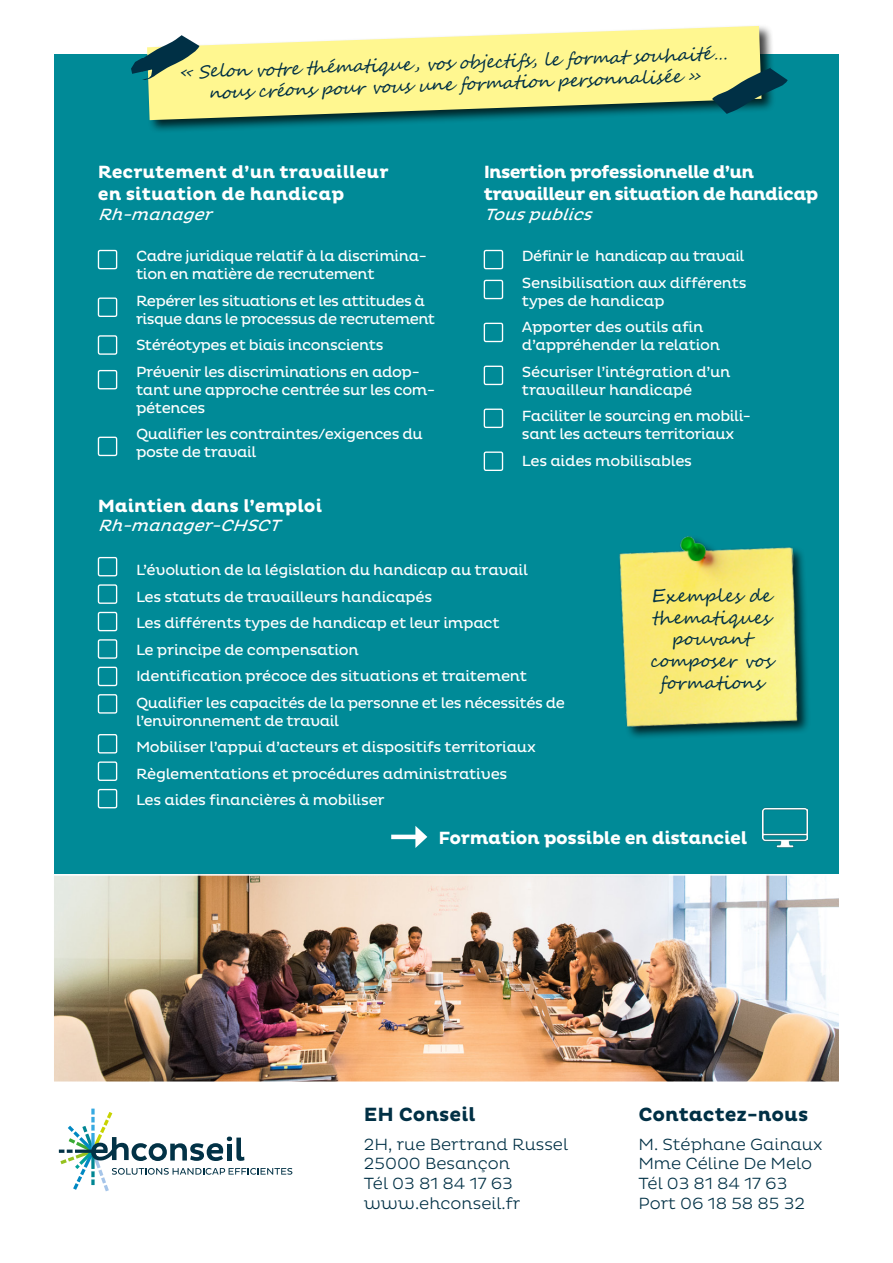
<style>
.page{position:relative;width:893px;height:1263px;background:#fff}
.page>*{position:absolute;margin:0;border:0;box-sizing:border-box;transform-origin:0 0}
.t1{font:700 19.5px "Pluto";color:#003045}
.t2{font:18px/21.6px "Segoe Script";color:#003045;text-align:center}
.t3{font:700 18px/21.6px "Pluto";color:#fff}
.t4{font:700 18px/21.6px "Pluto";letter-spacing:-.04em;color:#fff}
.t5{font:700 18px "Pluto";letter-spacing:-.02em;color:#fff}
.t6{font:300 16.5px "Pluto";color:#003045}
.t7{font:italic 16.5px "Pluto";color:#fff}
.t8{font:15px/18px "Pluto";letter-spacing:-.03em;color:#fff}
</style>
<div class="page">
<div style="left:54px;top:54px;width:785px;height:820px;background:#008a97"></div>
<svg style="left:59px;top:1108px;width:233px;height:83px"></svg>
<img style="left:619px;top:536px;width:189px;height:200px">
<img style="left:55px;top:877px;width:782px;height:203px">
<div style="left:52px;top:874px;width:788px;height:209px;border:2px solid #fff"></div>
<div style="left:484px;top:250px;width:19px;height:19px;border:1px solid #fff;border-radius:2px"></div>
<div style="left:484px;top:280px;width:19px;height:19px;border:1px solid #fff;border-radius:2px"></div>
<div style="left:484px;top:323px;width:19px;height:19px;border:1px solid #fff;border-radius:2px"></div>
<div style="left:484px;top:366px;width:19px;height:19px;border:1px solid #fff;border-radius:2px"></div>
<div style="left:484px;top:409px;width:19px;height:19px;border:1px solid #fff;border-radius:2px"></div>
<div style="left:484px;top:451px;width:19px;height:20px;border:1px solid #fff;border-radius:2px"></div>
<div style="left:98px;top:250px;width:19px;height:19px;border:1px solid #fff;border-radius:2px"></div>
<div style="left:98px;top:297px;width:19px;height:20px;border:1px solid #fff;border-radius:2px"></div>
<div style="left:98px;top:335px;width:19px;height:20px;border:1px solid #fff;border-radius:2px"></div>
<div style="left:98px;top:437px;width:19px;height:19px;border:1px solid #fff;border-radius:2px"></div>
<div style="left:98px;top:370px;width:19px;height:19px;border:1px solid #fff;border-radius:2px"></div>
<div style="left:98px;top:557px;width:19px;height:19px;border:1px solid #fff;border-radius:2px"></div>
<div style="left:98px;top:584px;width:19px;height:20px;border:1px solid #fff;border-radius:2px"></div>
<div style="left:98px;top:612px;width:19px;height:19px;border:1px solid #fff;border-radius:2px"></div>
<div style="left:98px;top:667px;width:19px;height:19px;border:1px solid #fff;border-radius:2px"></div>
<div style="left:98px;top:639px;width:19px;height:20px;border:1px solid #fff;border-radius:2px"></div>
<div style="left:98px;top:694px;width:19px;height:20px;border:1px solid #fff;border-radius:2px"></div>
<div style="left:145px;top:24px;width:630px;height:110px;background:#000;opacity:.75"></div>
<svg style="left:147px;top:26px;width:614px;height:94px;background:#e3e696"></svg>
<svg style="left:131px;top:24px;width:88px;height:73px"></svg>
<svg style="left:690px;top:45px;width:98px;height:89px"></svg>
<div style="left:98px;top:761px;width:19px;height:20px;border:1px solid #fff;border-radius:2px"></div>
<div style="left:98px;top:734px;width:19px;height:19px;border:1px solid #fff;border-radius:2px"></div>
<div style="left:98px;top:789px;width:19px;height:19px;border:1px solid #fff;border-radius:2px"></div>
<img style="left:763px;top:807px;width:45px;height:41px">
<hr style="left:391px;top:835px;width:29px;height:4px;background:#fff">
<svg style="left:415px;top:826px;width:12px;height:22px"></svg>
<p class="t2" style="left:179px;top:62px;width:550px;rotate:-2deg">« Selon vot re thématique , vos objectifs, le format souhaité…</p>
<p class="t2" style="left:208px;top:82px;width:494px;rotate:-2deg">nous créons pour vous une formation personnalisée »</p>
<p class="t3" style="left:98px;top:162px;width:292px">Recrutement d’un travailleur en situation de handicap</p>
<p class="t7" style="left:98px;top:205px;width:122px">Rh-manager</p>
<p class="t8" style="left:136px;top:247px;width:292px">Cadre juridique relatif à la discrimina&shy;tion en matière de recrutement</p>
<p class="t8" style="left:136px;top:292px;width:301px">Repérer les situations et les attitudes à risque dans le processus de recrutement</p>
<p class="t8" style="left:136px;top:336px;width:249px">Stéréotypes et biais inconscients</p>
<p class="t8" style="left:136px;top:363px;width:301px">Prévenir les discriminations en adop&shy;tant une approche centrée sur les com&shy;pétences</p>
<p class="t8" style="left:136px;top:425px;width:288px">Qualifier les contraintes/exigences du poste de travail</p>
<p class="t3" style="left:98px;top:495px;width:226px">Maintien dans l’emploi</p>
<p class="t7" style="left:98px;top:516px;width:190px">Rh-manager-CHSCT</p>
<p class="t4" style="left:484px;top:162px;width:336px">Insertion professionnelle d’un travailleur en situation de handicap</p>
<p class="t7" style="left:484px;top:205px;width:116px">Touspublics</p>
<p class="t8" style="left:522px;top:247px;width:224px">Définir le handicap au travail</p>
<p class="t8" style="left:522px;top:274px;width:226px">Sensibilisation aux différents types de handicap</p>
<p class="t8" style="left:522px;top:318px;width:200px">Apporter des outils afin d’appréhender la relation</p>
<p class="t8" style="left:522px;top:363px;width:210px">Sécuriser l’intégration d’un travailleur handicapé</p>
<p class="t8" style="left:522px;top:407px;width:231px">Faciliter le sourcing en mobili&shy;sant les acteurs territoriaux</p>
<p class="t8" style="left:522px;top:452px;width:172px">Les aides mobilisables</p>
<p class="t8" style="left:136px;top:561px;width:393px">L’évolution de la législation du handicap au travail</p>
<p class="t8" style="left:136px;top:588px;width:298px">Les statuts de travailleurs handicapés</p>
<p class="t8" style="left:136px;top:614px;width:365px">Les différents types de handicap et leur impact</p>
<p class="t8" style="left:136px;top:641px;width:224px">Le principe de compensation</p>
<p class="t8" style="left:136px;top:667px;width:393px">Identification précoce des situations et traitement</p>
<p class="t8" style="left:136px;top:694px;width:430px">Qualifier les capacités de la personne et les nécessités de l’environnement de travail</p>
<p class="t8" style="left:136px;top:738px;width:401px">Mobiliser l’appui d’acteurs et dispositifs territoriaux</p>
<p class="t8" style="left:136px;top:765px;width:373px">Règlementations et procédures administratives</p>
<p class="t8" style="left:136px;top:791px;width:250px">Les aides financières à mobiliser</p>
<p class="t2" style="left:650px;top:585px;width:124px">Exemples de thematiques pouvant composer vos formations</p>
<p class="t5" style="left:439px;top:827px;width:310px">Formation possible en distanciel</p>
<p class="t1" style="left:364px;top:1103px;width:113px">EH Conseil</p>
<p class="t6" style="left:364px;top:1135px;width:206px">2H, rue Bertrand Russel</p>
<p class="t6" style="left:364px;top:1154px;width:148px">25000 Besançon</p>
<p class="t6" style="left:364px;top:1174px;width:151px">Tél 03 81 84 17 63</p>
<p class="t6" style="left:364px;top:1194px;width:158px">www.ehconseil.fr</p>
<p class="t1" style="left:638px;top:1103px;width:171px">Contactez-nous</p>
<p class="t6" style="left:638px;top:1135px;width:185px">M. Stéphane Gainaux</p>
<p class="t6" style="left:638px;top:1154px;width:175px">Mme Céline De Melo</p>
<p class="t6" style="left:638px;top:1174px;width:151px">Tél 03 81 84 17 63</p>
<p class="t6" style="left:638px;top:1194px;width:168px">Port 06 18 58 85 32</p>
</div>
